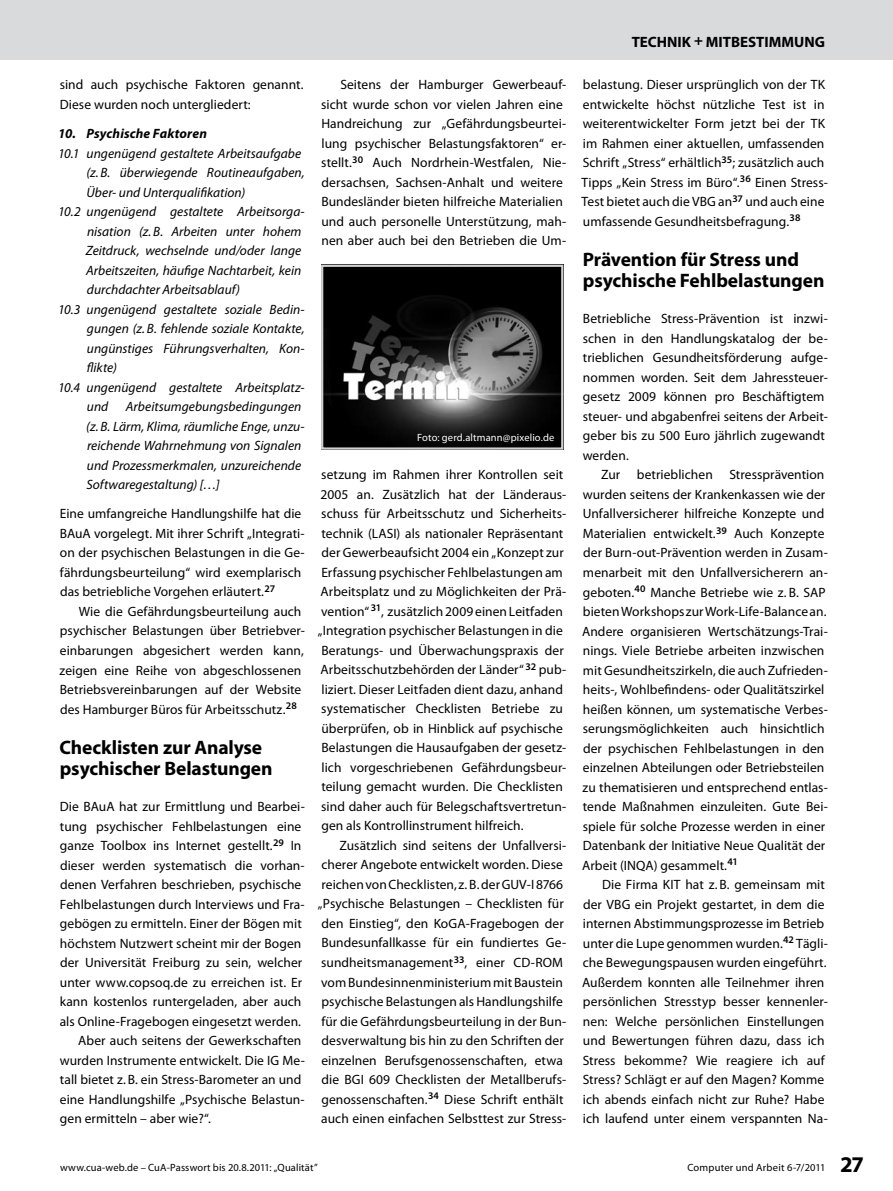
<style>
.page{position:relative;width:893px;height:1191px;background:#fff}
.page>*{position:absolute;margin:0;border:0;box-sizing:border-box;transform-origin:0 0}
.t1{font:700 19.5px/21px "Myriad Pro";letter-spacing:-.005em;color:#000}
.t2{font:700 15px "Myriad Pro";color:#000}
.t3{font:13.5px/19.5px "Myriad Pro";letter-spacing:.005em;color:#000}
.t4{font:italic 13.5px/19.5px "Myriad Pro";color:#000}
.t5{font:italic 700 13.5px "Myriad Pro";letter-spacing:.01em;color:#000}
.t6{font:10.5px "Myriad Pro";letter-spacing:.015em;color:#000}
.t7{font:10.5px "Myriad Pro";letter-spacing:.01em;color:#fff}
.s1{font-weight:700;font-size:22.5px}
</style>
<div class="page">
<div style="left:0;top:0;width:893px;height:60px;background:#d9dadb"></div>
<img style="left:324px;top:268px;width:236px;height:179px">
<div style="left:321px;top:265px;width:242px;height:185px;border:2px solid #cfd0d2"></div>
<p class="t3" style="left:60px;top:75px;width:244px">sind auch psychische Faktoren genannt.<br>Diese wurden noch untergliedert:</p>
<p class="t5" style="left:58px;top:125px;width:150px">10. Psychische Faktoren</p>
<p class="t4" style="left:58px;top:143px;width:245px">10.1 ungenügend gestaltete Arbeitsaufgabe</p>
<p class="t4" style="left:86px;top:162px;width:220px">(z. B. überwiegende Routineaufgaben,</p>
<p class="t4" style="left:87px;top:182px;width:160px">Über- und Unterqualifikation)</p>
<p class="t4" style="left:58px;top:201px;width:248px">10.2 ungenügend gestaltete Arbeitsorga-</p>
<p class="t4" style="left:87px;top:221px;width:216px">nisation (z. B. Arbeiten unter hohem</p>
<p class="t4" style="left:86px;top:240px;width:217px">Zeitdruck, wechselnde und/oder lange</p>
<p class="t4" style="left:86px;top:260px;width:217px">Arbeitszeiten, häufige Nachtarbeit, kein</p>
<p class="t4" style="left:87px;top:279px;width:155px">durchdachter Arbeitsablauf)</p>
<p class="t4" style="left:58px;top:299px;width:248px">10.3 ungenügend gestaltete soziale Bedin-</p>
<p class="t4" style="left:87px;top:318px;width:219px">gungen (z. B. fehlende soziale Kontakte,</p>
<p class="t4" style="left:87px;top:338px;width:219px">ungünstiges Führungsverhalten, Kon-</p>
<p class="t4" style="left:87px;top:357px;width:32px">flikte)</p>
<p class="t4" style="left:58px;top:377px;width:248px">10.4 ungenügend gestaltete Arbeitsplatz-</p>
<p class="t4" style="left:87px;top:396px;width:23px">und</p>
<p class="t4" style="left:86px;top:396px;width:220px;text-indent:40px">Arbeitsumgebungsbedingungen (z. B. Lärm, Klima, räumliche Enge, unzu&shy;reichende Wahrnehmung von Signalen und Prozessmerkmalen, unzureichende Softwaregestaltung) […]</p>
<p class="t3" style="left:60px;top:504px;width:246px">Eine umfangreiche Handlungshilfe hat die BAuA vorgelegt. Mit ihrer Schrift „Integrati&shy;on der psychischen Belastungen in die Ge&shy;fährdungsbeurteilung“ wird exemplarisch das betriebliche Vorgehen erläutert.<sup>27</sup></p>
<p class="t3" style="left:60px;top:601px;width:247px;text-indent:19px">Wie die Gefährdungsbeurteilung auch psychischer Belastungen über Betriebver&shy;einbarungen abgesichert werden kann, zeigen eine Reihe von abgeschlossenen Betriebsvereinbarungen auf der Website des Hamburger Büros für Arbeitsschutz.<sup>28</sup></p>
<h1 class="t1" style="left:60px;top:736px;width:214px">Checklisten zur Analyse psychischer Belastungen</h1>
<p class="t3" style="left:60px;top:796px;width:246px">Die BAuA hat zur Ermittlung und Bearbei-</p>
<p class="t3" style="left:60px;top:816px;width:243px">tung psychischer Fehlbelastungen eine</p>
<p class="t3" style="left:60px;top:835px;width:243px">ganze Toolbox ins Internet gestellt.<sup>29</sup> In</p>
<p class="t3" style="left:60px;top:855px;width:246px">dieser werden systematisch die vorhan-</p>
<p class="t3" style="left:60px;top:874px;width:243px">denen Verfahren beschrieben, psychische</p>
<p class="t3" style="left:60px;top:894px;width:246px">Fehlbelastungen durch Interviews und Fra-</p>
<p class="t3" style="left:60px;top:913px;width:244px">gebögen zu ermitteln. Einer der Bögen mit</p>
<p class="t3" style="left:60px;top:933px;width:243px">höchstem Nutzwert scheint mir der Bogen</p>
<p class="t3" style="left:60px;top:952px;width:244px">der Universität Freiburg zu sein, welcher</p>
<p class="t3" style="left:60px;top:972px;width:244px">unter www.copsoq.de zu erreichen ist. Er</p>
<p class="t3" style="left:60px;top:991px;width:243px">kann kostenlos runtergeladen, aber auch</p>
<p class="t3" style="left:60px;top:1011px;width:242px">als Online-Fragebogen eingesetzt werden.</p>
<p class="t3" style="left:78px;top:1030px;width:225px">Aber auch seitens der Gewerkschaften</p>
<p class="t3" style="left:60px;top:1050px;width:247px">wurden Instrumente entwickelt. Die IG Me-</p>
<p class="t3" style="left:60px;top:1069px;width:243px">tall bietet z. B. ein Stress-Barometer an und</p>
<p class="t3" style="left:60px;top:1089px;width:246px">eine Handlungshilfe „Psychische Belastun-</p>
<p class="t3" style="left:60px;top:1108px;width:152px">gen ermitteln – aber wie?“.</p>
<p class="t2" style="left:632px;top:32px;width:195px">TECHNI K + MITBESTIMMUNG</p>
<p class="t3" style="left:321px;top:75px;width:247px;text-indent:19px">Seitens der Hamburger Gewerbeauf&shy;sicht wurde schon vor vielen Jahren eine Handreichung zur „Gefährdungsbeurtei&shy;lung psychischer Belastungsfaktoren“ er&shy;stellt.<sup>30</sup> Auch Nordrhein-Westfalen, Nie&shy;dersachsen, Sachsen-Anhalt und weitere Bundesländer bieten hilfreiche Materialien und auch personelle Unterstützung, mah&shy;nen aber auch bei den Betrieben die Um-</p>
<p class="t3" style="left:582px;top:75px;width:248px">belastung. Dieser ursprünglich von der TK entwickelte höchst nützliche Test ist in weiterentwickelter Form jetzt bei der TK im Rahmen einer aktuellen, umfassenden Schrift „Stress“ erhältlich<sup>35</sup>; zusätzlich auch Tipps „Kein Stress im Büro“. <sup>36</sup> Einen Stress-Test bietet auch die VBG an<sup>37</sup> und auch eine umfassende Gesundheitsbefragung.<sup>38</sup></p>
<h1 class="t1" style="left:583px;top:248px;width:243px">Prävention für Stress und psychische Fehlbelastungen</h1>
<p class="t3" style="left:583px;top:309px;width:247px">Betriebliche Stress-Prävention ist inzwi&shy;schen in den Handlungskatalog der be&shy;trieblichen Gesundheitsförderung aufge&shy;nommen worden. Seit dem Jahressteuer&shy;gesetz 2009 können pro Beschäftigtem steuer- und abgabenfrei seitens der Arbeit&shy;geber bis zu 500 Euro jährlich zugewandt werden.</p>
<p class="t3" style="left:582px;top:465px;width:247px;text-indent:19px">Zur betrieblichen Stressprävention wurden seitens der Krankenkassen wie der Unfallversicherer hilfreiche Konzepte und Materialien entwickelt. <sup>39</sup> Auch Konzepte der Burn-out-Prävention werden in Zusam&shy;menarbeit mit den Unfallversicherern an&shy;geboten.<sup>40</sup> Manche Betriebe wie z. B. SAP bieten Workshops zur Work-Life-Balance an.<br>Andere organisieren Wertschätzungs-Trai&shy;nings. Viele Betriebe arbeiten inzwischen mit Gesundheitszirkeln, die auch Zufrieden&shy;heits-, Wohlbefindens- oder Qualitätszirkel heißen können, um systematische Verbes&shy;serungsmöglichkeiten auch hinsichtlich der psychischen Fehlbelastungen in den einzelnen Abteilungen oder Betriebsteilen zu thematisieren und entsprechend entlas&shy;tende Maßnahmen einzuleiten. Gute Bei&shy;spiele für solche Prozesse werden in einer Datenbank der Initiative Neue Qualität der Arbeit (INQA) gesammelt.<sup>41</sup></p>
<p class="t3" style="left:582px;top:874px;width:247px;text-indent:20px">Die Firma KIT hat z. B. gemeinsam mit der VBG ein Projekt gestartet, in dem die internen Abstimmungsprozesse im Betrieb unter die Lupe genommen wurden.<sup>42</sup> Tägli&shy;che Bewegungspausen wurden eingeführt.<br>Außerdem konnten alle Teilnehmer ihren persönlichen Stresstyp besser kennenler&shy;nen: Welche persönlichen Einstellungen und Bewertungen führen dazu, dass ich Stress bekomme? Wie reagiere ich auf Stress? Schlägt er auf den Magen? Komme ich abends einfach nicht zur Ruhe? Habe ich laufend unter einem verspannten Na-</p>
<p class="t7" style="left:417px;top:431px;width:139px">Foto: gerd.altmann@pixelio.de</p>
<p class="t3" style="left:318px;top:465px;width:250px">setzung im Rahmen ihrer Kontrollen seit 2005 an. Zusätzlich hat der Länderaus&shy;schuss für Arbeitsschutz und Sicherheits&shy;technik (LASI) als nationaler Repräsentant der Gewerbeaufsicht 2004 ein „Konzept zur Erfassung psychischer Fehlbelastungen am Arbeitsplatz und zu Möglichkeiten der Prä&shy;vention“ <sup>31</sup>, zusätzlich 2009 einen Leitfaden „Integration psychischer Belastungen in die Beratungs- und Überwachungspraxis der Arbeitsschutzbehörden der Länder“ <sup>32</sup> pub&shy;liziert. Dieser Leitfaden dient dazu, anhand systematischer Checklisten Betriebe zu überprüfen, ob in Hinblick auf psychische Belastungen die Hausaufgaben der gesetz&shy;lich vorgeschriebenen Gefährdungsbeur&shy;teilung gemacht wurden. Die Checklisten sind daher auch für Belegschaftsvertretun&shy;gen als Kontrollinstrument hilfreich.</p>
<p class="t3" style="left:318px;top:835px;width:250px;text-indent:22px">Zusätzlich sind seitens der Unfallversi&shy;cherer Angebote entwickelt worden. Diese reichen von Checklisten, z. B. der GUV-I 8766 „Psychische Belastungen – Checklisten für den Einstieg“, den KoGA-Fragebogen der Bundesunfallkasse für ein fundiertes Ge&shy;sundheitsmanagement<sup>33</sup>, einer CD-ROM vom Bundesinnenministerium mit Baustein psychische Belastungen als Handlungshilfe für die Gefährdungsbeurteilung in der Bun&shy;desverwaltung bis hin zu den Schriften der einzelnen Berufsgenossenschaften, etwa die BGI 609 Checklisten der Metallberufs&shy;genossenschaften.<sup>34</sup> Diese Schrift enthält auch einen einfachen Selbsttest zur Stress-</p>
<p class="t6" style="left:60px;top:1161px;width:259px">www.cua-web.de – CuA-Passwort bis 20.8.2011: „Qualität”</p>
<p class="t6" style="left:687px;top:1161px;width:177px">Computer und Arbeit 6-7/2011 <span class="s1">27</span></p>
</div>
